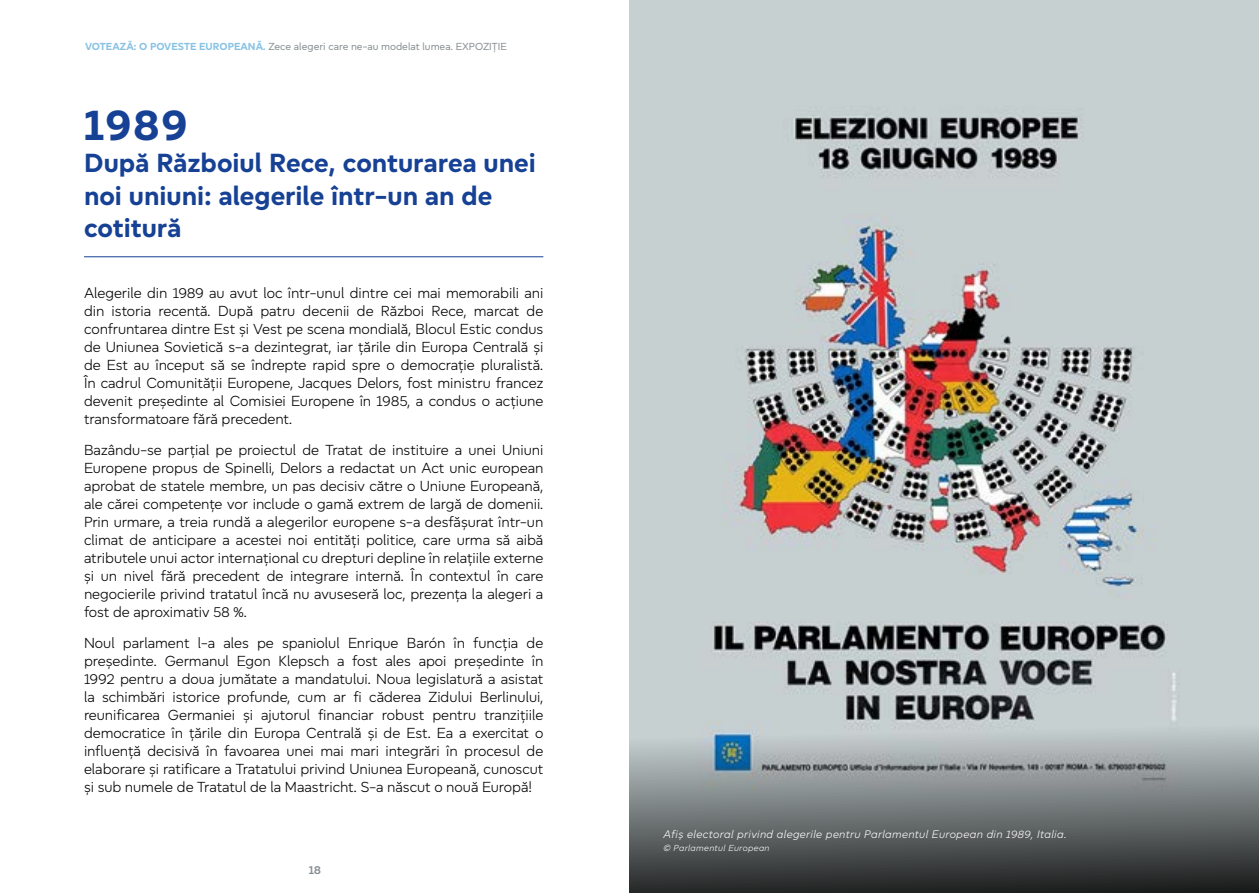
<style>
.page{position:relative;width:1259px;height:893px;background:#fff}
.page>*{position:absolute;margin:0;border:0;box-sizing:border-box;transform-origin:0 0}
.H2_-_Years{font:700 45px "Europea";color:#164194}
.H2_-_Years-2{font:700 27px/32.4px "Europea";color:#164194}
.Text_Years{font:300 15px/18px "Europea";color:#000;text-align:justify}
.t1{font:600 12px "Europea";color:#878e91}
.t2{font:italic 300 11.25px "Europea";letter-spacing:.03em;color:#fff}
.t3{font:10.5px "Europea";color:#878e91}
.t4{font:italic 300 9px "Europea";letter-spacing:.035em;color:#fff}
.s1{font-weight:700;color:#87c2e4}
</style>
<div class="page">
<hr style="left:84px;top:256px;width:459px;height:1px;background:#164194">
<img style="left:629px;top:0;width:630px;height:893px">
<img style="left:714px;top:106px;width:460px;height:723px">
<p class="t3" style="left:85px;top:39px;width:423px"><span class="s1">VOTEAZĂ: O POVESTE EUROPEANĂ.</span> Zece alegeri care ne-au modelat lumea. EXPOZIȚIE</p>
<h2 class="H2_-_Years" style="left:84px;top:92px;width:105px">1989</h2>
<h2 class="H2_-_Years-2" style="left:84px;top:145px;width:453px">După Războiul Rece, conturarea unei noi uniuni: alegerile într-un an de cotitură</h2>
<p class="Text_Years" style="left:84px;top:283px;width:461px">Alegerile din 1989 au avut loc într-unul dintre cei mai memorabili ani din istoria recentă. După patru decenii de Război Rece, marcat de confruntarea dintre Est și Vest pe scena mondială, Blocul Estic condus de Uniunea Sovietică s-a dezintegrat, iar țările din Europa Centrală și de Est au început să se îndrepte rapid spre o democrație pluralistă.<br>În cadrul Comunității Europene, Jacques Delors, fost ministru francez devenit președinte al Comisiei Europene în 1985, a condus o acțiune transformatoare fără precedent.</p>
<p class="Text_Years" style="left:84px;top:440px;width:461px">Bazându-se parțial pe proiectul de Tratat de instituire a unei Uniuni Europene propus de Spinelli, Delors a redactat un Act unic european aprobat de statele membre, un pas decisiv către o Uniune Europeană, ale cărei competențe vor include o gamă extrem de largă de domenii.<br>Prin urmare, a treia rundă a alegerilor europene s-a desfășurat într-un climat de anticipare a acestei noi entități politice, care urma să aibă atributele unui actor internațional cu drepturi depline în relațiile externe și un nivel fără precedent de integrare internă. În contextul în care negocierile privind tratatul încă nu avuseseră loc, prezența la alegeri a fost de aproximativ 58 %.</p>
<p class="Text_Years" style="left:84px;top:632px;width:461px">Noul parlament l-a ales pe spaniolul Enrique Barón în funcția de președinte. Germanul Egon Klepsch a fost ales apoi președinte în 1992 pentru a doua jumătate a mandatului. Noua legislatură a asistat la schimbări istorice profunde, cum ar fi căderea Zidului Berlinului, reunificarea Germaniei și ajutorul financiar robust pentru tranzițiile democratice în țările din Europa Centrală și de Est. Ea a exercitat o influență decisivă în favoarea unei mai mari integrări în procesul de elaborare și ratificare a Tratatului privind Uniunea Europeană, cunoscut și sub numele de Tratatul de la Maastricht. S-a născut o nouă Europă!</p>
<p class="t1" style="left:309px;top:862px;width:14px">18</p>
<p class="t2" style="left:663px;top:826px;width:405px">Afiș electoral privind alegerile pentru Parlamentul European din 1989, Italia.</p>
<p class="t4" style="left:663px;top:842px;width:108px">© Parlamentul European</p>
</div>
